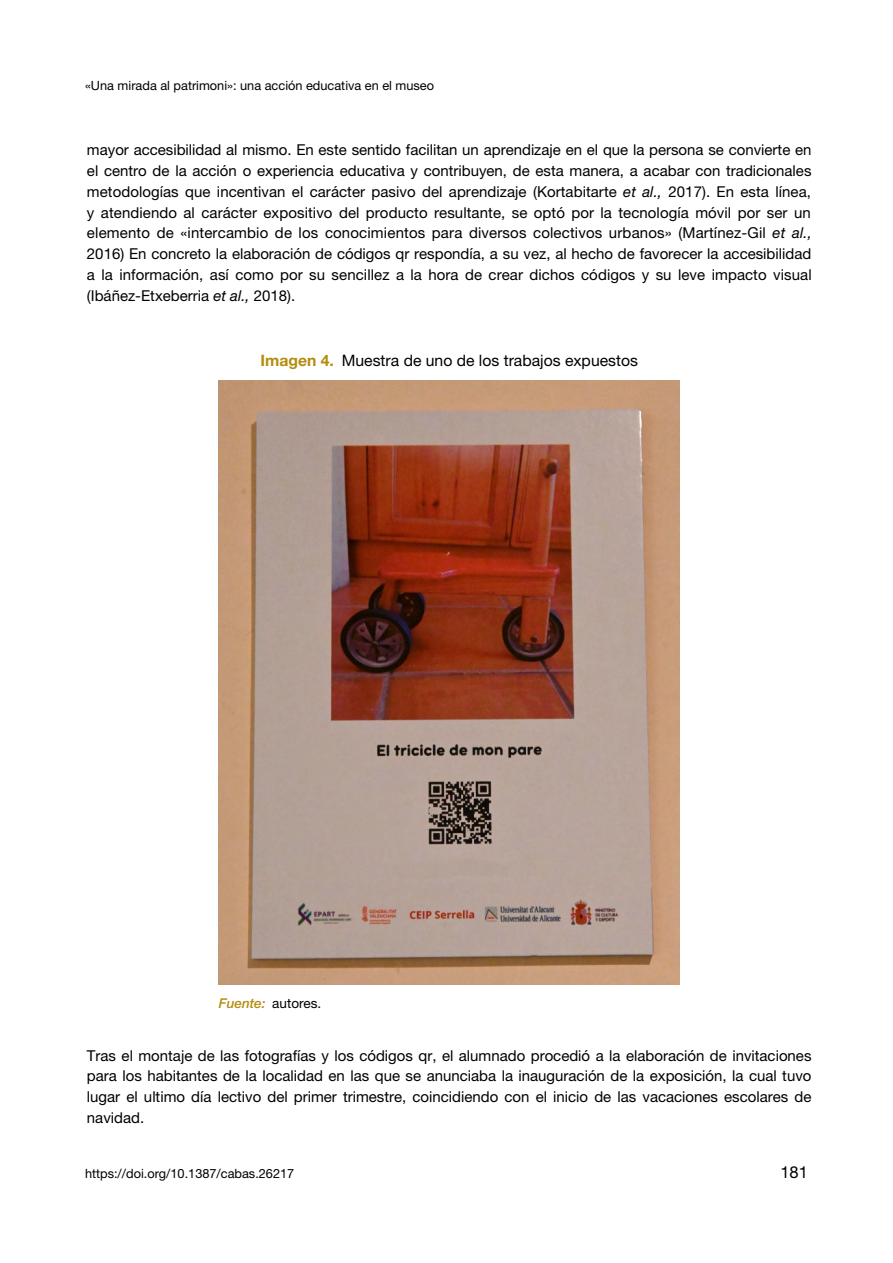
<style>
.page{position:relative;width:893px;height:1263px;background:#fff}
.page>*{position:absolute;margin:0;border:0;box-sizing:border-box;transform-origin:0 0}
.t1{font:16.5px "Helvetica Neue LT Std";color:#000}
.t2{font:15.75px "Helvetica Neue LT Std";color:#000}
.t3{font:15px/20.9px "Helvetica Neue LT Std";color:#000;text-align:justify}
.t4{font:13.5px "Helvetica Neue LT Std";color:#000}
.t5{font:12.75px "Helvetica Neue LT Std";color:#000}
.s1{font-style:italic}
.s2{font-weight:700;color:#b48d0e}
.s3{font-weight:500;font-style:italic;color:#b48d0e}
</style>
<div class="page">
<img style="left:219px;top:381px;width:461px;height:603px">
<p class="t5" style="left:85px;top:78px;width:351px">«Una mirada al patrimoni»: una acción educativa en el museo</p>
<p class="t3" style="left:87px;top:139px;width:726px">mayor accesibilidad al mismo. En este sentido facilitan un aprendizaje en el que la persona se convierte en el centro de la acción o experiencia educativa y contribuyen, de esta manera, a acabar con tradicionales metodologías que incentivan el carácter pasivo del aprendizaje (Kortabitarte <span class="s1">et al.,</span> 2017). En esta línea, y atendiendo al carácter expositivo del producto resultante, se optó por la tecnología móvil por ser un elemento de «intercambio de los conocimientos para diversos colectivos urbanos» (Martínez-Gil <span class="s1">et al., </span>2016) En concreto la elaboración de códigos qr respondía, a su vez, al hecho de favorecer la accesibilidad a la información, así como por su sencillez a la hora de crear dichos códigos y su leve impacto visual (Ibáñez-Etxeberria <span class="s1">et al.,</span> 2018).</p>
<p class="t2" style="left:260px;top:351px;width:379px"><span class="s2">Imagen 4.</span> Muestra de uno de los trabajos expuestos</p>
<p class="t4" style="left:219px;top:995px;width:104px"><span class="s3">Fuente:</span> autores.</p>
<p class="t3" style="left:87px;top:1044px;width:726px">Tras el montaje de las fotografías y los códigos qr, el alumnado procedió a la elaboración de invitaciones para los habitantes de la localidad en las que se anunciaba la inauguración de la exposición, la cual tuvo lugar el ultimo día lectivo del primer trimestre, coincidiendo con el inicio de las vacaciones escolares de navidad.</p>
<p class="t5" style="left:85px;top:1166px;width:211px">https://doi.org/10.1387/cabas.26217</p>
<p class="t1" style="left:780px;top:1162px;width:29px">181</p>
</div>
